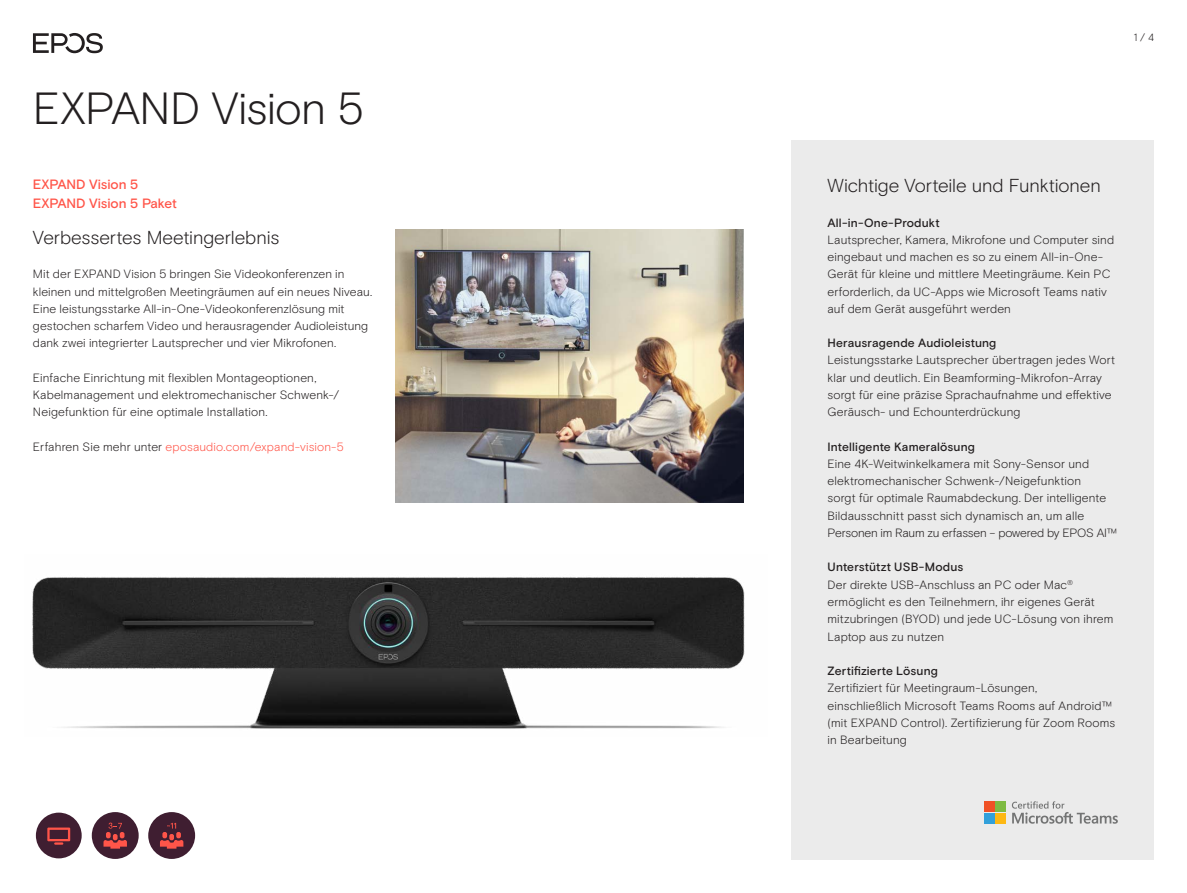
<style>
.page{position:relative;width:1187px;height:893px;background:#fff}
.page>*{position:absolute;margin:0;border:0;box-sizing:border-box;transform-origin:0 0}
.t1{font:300 45px "EPOS Basis";letter-spacing:-.015em;color:#231f20}
.t2{font:300 18.75px "EPOS Basis";letter-spacing:-.005em;color:#231f20}
.t3{font:500 13.5px/18.8px "EPOS Basis";letter-spacing:-.005em;color:#ff5549}
.t4{font:300 12px/17.2px "EPOS Basis";letter-spacing:.01em;color:#231f20}
.t5{font:500 12px "EPOS Basis";letter-spacing:.015em;color:#231f20}
.t6{font:300 12px "EPOS Basis";letter-spacing:.01em;color:#ff5549}
.t7{font:300 10.5px "EPOS Basis";color:#231f20}
.s1{color:#231f20}
.s2{font-weight:500}
</style>
<div class="page">
<img style="left:32px;top:577px;width:713px;height:152px">
<svg style="left:33px;top:33px;width:70px;height:20px"></svg>
<div style="left:791px;top:140px;width:362px;height:720px;background:#ebebeb"></div>
<img style="left:395px;top:230px;width:348px;height:272px">
<div style="left:36px;top:813px;width:46px;height:45px;background:#3f1e31;border-radius:50%"></div>
<svg style="left:47px;top:827px;width:23px;height:18px"></svg>
<div style="left:92px;top:812px;width:47px;height:47px;background:#3f1e31;border-radius:50%"></div>
<svg style="left:103px;top:823px;width:24px;height:26px"></svg>
<div style="left:148px;top:812px;width:47px;height:47px;background:#3f1e31;border-radius:50%"></div>
<svg style="left:160px;top:823px;width:23px;height:26px"></svg>
<div style="left:983px;top:802px;width:11px;height:10px;background:#f05125"></div>
<div style="left:995px;top:802px;width:10px;height:10px;background:#7ebb42"></div>
<div style="left:983px;top:813px;width:11px;height:10px;background:#32a0da"></div>
<div style="left:995px;top:813px;width:10px;height:10px;background:#fdb813"></div>
<svg style="left:1011px;top:801px;width:106px;height:23px"></svg>
<h1 class="t1" style="left:33px;top:82px;width:332px">EXPAND Vision 5</h1>
<p class="t3" style="left:33px;top:175px;width:145px">EXPAND Vision 5<br>EXPAND Vision 5 Paket</p>
<h2 class="t2" style="left:33px;top:226px;width:248px">Verbessertes Meetingerlebnis</h2>
<p class="t4" style="left:33px;top:266px;width:340px">Mit der EXPAND Vision 5 bringen Sie Videokonferenzen in kleinen und mittelgroßen Meetingräumen auf ein neues Niveau.<br>Eine leistungsstarke All-in-One-Videokonferenzlösung mit gestochen scharfem Video und herausragender Audioleistung dank zwei integrierter Lautsprecher und vier Mikrofonen.</p>
<p class="t4" style="left:33px;top:369px;width:308px">Einfache Einrichtung mit flexiblen Montageoptionen,<br>Kabelmanagement und elektromechanischer Schwenk-/<br>Neigefunktion für eine optimale Installation.</p>
<p class="t6" style="left:33px;top:440px;width:312px"><span class="s1">Erfahren Sie mehr unter</span> eposaudio.com/expand-vision-5</p>
<p class="t7" style="left:1133px;top:31px;width:22px">1 / 4</p>
<h2 class="t2" style="left:827px;top:174px;width:275px">Wichtige Vorteile und Funktionen</h2>
<p class="t5" style="left:827px;top:215px;width:114px">All-in-One-Produkt</p>
<p class="t4" style="left:827px;top:231px;width:288px">Lautsprecher, Kamera, Mikrofone und Computer sind eingebaut und machen es so zu einem All-in-One-Gerät für kleine und mittlere Meetingräume. Kein PC erforderlich, da UC-Apps wie Microsoft Teams nativ auf dem Gerät ausgeführt werden</p>
<p class="t5" style="left:827px;top:336px;width:170px">Herausragende Audioleistung</p>
<p class="t4" style="left:827px;top:352px;width:289px">Leistungsstarke Lautsprecher übertragen jedes Wort klar und deutlich. Ein Beamforming-Mikrofon-Array sorgt für eine präzise Sprachaufnahme und effektive Geräusch- und Echounterdrückung</p>
<p class="t5" style="left:827px;top:439px;width:149px">Intelligente Kameralösung</p>
<p class="t4" style="left:827px;top:455px;width:291px">Eine 4K-Weitwinkelkamera mit Sony-Sensor und elektromechanischer Schwenk-/Neigefunktion<br>sorgt für optimale Raumabdeckung. Der intelligente Bildausschnitt passt sich dynamisch an, um alle Personen im Raum zu erfassen – powered by EPOS AI™</p>
<p class="t4" style="left:827px;top:559px;width:287px"><span class="s2">Unterstützt USB-Modus<br></span>Der direkte USB-Anschluss an PC oder Mac<sup>® </sup>ermöglicht es den Teilnehmern, ihr eigenes Gerät mitzubringen (BYOD) und jede UC-Lösung von ihrem Laptop aus zu nutzen</p>
<p class="t5" style="left:827px;top:664px;width:112px">Zertifizierte Lösung</p>
<p class="t4" style="left:827px;top:680px;width:289px">Zertifiziert für Meetingraum-Lösungen,<br>einschließlich Microsoft Teams Rooms auf Android™ (mit EXPAND Control). Zertifizierung für Zoom Rooms in Bearbeitung</p>
</div>
